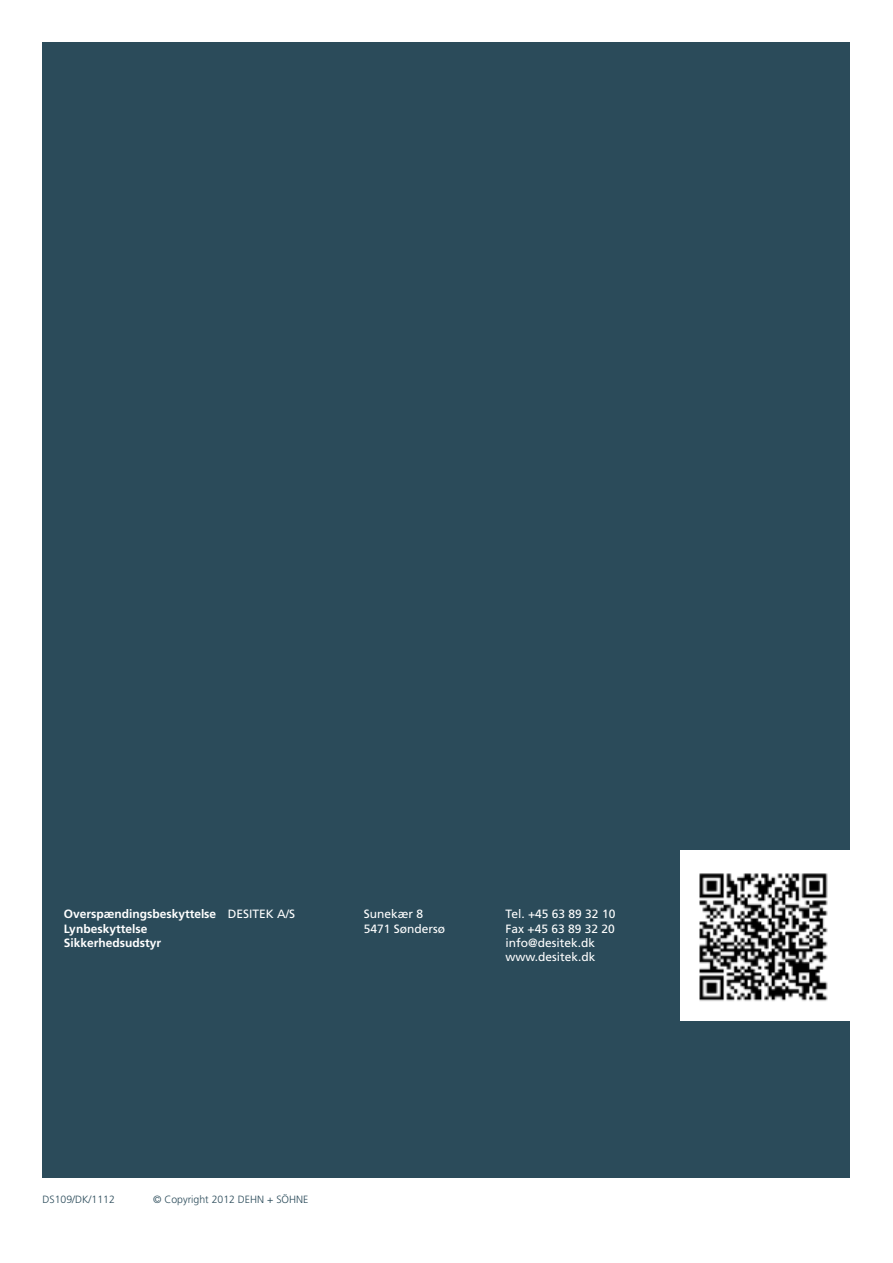
<style>
.page{position:relative;width:893px;height:1263px;background:#fff}
.page>*{position:absolute;margin:0;border:0;box-sizing:border-box;transform-origin:0 0}
.t1{font:12px/14.4px "Frutiger";color:#fff}
.t2{font:700 12px/14.4px "Frutiger";color:#fff}
.t3{font:300 10.5px "Frutiger";color:#2b4b5a}
.s1{font-weight:400}
</style>
<div class="page">
<div style="left:43px;top:43px;width:807px;height:1135px;background:#2b4b5a"></div>
<div style="left:680px;top:850px;width:213px;height:170px;background:#fff"></div>
<img style="left:699px;top:873px;width:129px;height:128px">
<p class="t2" style="left:64px;top:907px;width:233px">Overspændingsbeskyttelse <span class="s1">DESITEK A/S<br></span>Lynbeskyttelse<br>Sikkerhedsudstyr</p>
<p class="t1" style="left:364px;top:907px;width:83px">Sunekær 8<br>5471 Søndersø</p>
<p class="t1" style="left:506px;top:907px;width:111px">Tel. +45 63 89 32 10<br>Fax +45 63 89 32 20 info@desitek.dk www.desitek.dk</p>
<p class="t3" style="left:43px;top:1193px;width:74px">DS109/DK/1112</p>
<p class="t3" style="left:153px;top:1193px;width:157px">© Copyright 2012 DEHN + SÖHNE</p>
</div>
